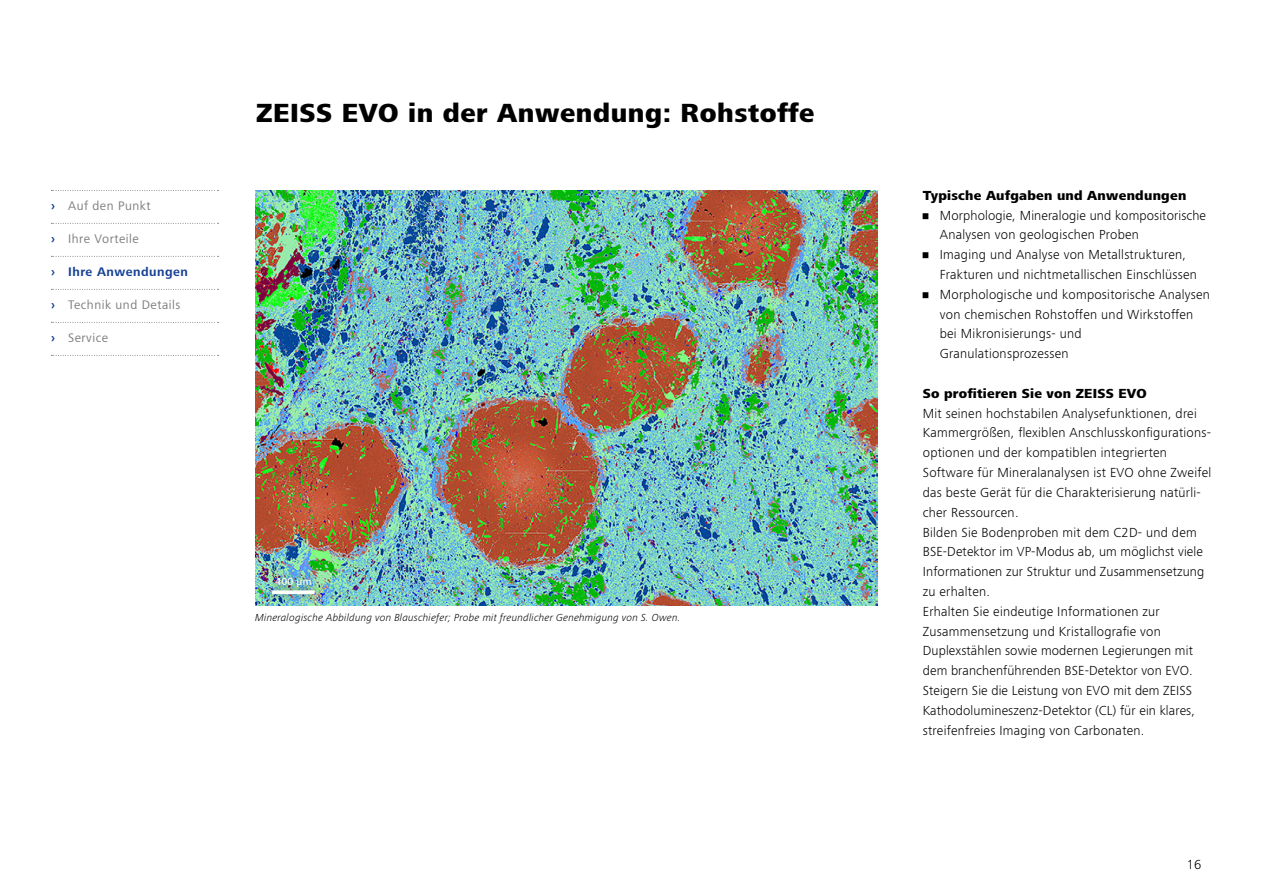
<style>
.page{position:relative;width:1263px;height:893px;background:#fff}
.page>*{position:absolute;margin:0;border:0;box-sizing:border-box;transform-origin:0 0}
.t1{font:800 27px "ZEISS Frutiger Next W1 G";letter-spacing:.02em;color:#000}
.t2{font:300 13.5px/19.8px "ZEISS Frutiger Next W1 G";letter-spacing:.02em;color:#000}
.t3{font:800 13.5px "ZEISS Frutiger Next W1 G";letter-spacing:.02em;color:#000}
.t4{font:12.75px "ZEISS Frutiger Next W1 G";letter-spacing:.04em;color:#7c7b7b}
.t5{font:700 12.75px "ZEISS Frutiger Next W1 G";letter-spacing:.04em;color:#164194}
.t6{font:italic 300 10.5px "ZEISS Frutiger Next W1 G";letter-spacing:.02em;color:#000}
.t7{font:500 10.5px "ZEISS Frutiger Next W1 G";color:#fff}
.s1{font-weight:700;color:#164194}
</style>
<div class="page">
<img style="left:255px;top:190px;width:622px;height:416px">
<div style="left:264px;top:581px;width:60px;height:22px;background:#000;opacity:.5"></div>
<div style="left:267px;top:569px;width:53px;height:26px;background:#000;opacity:.5"></div>
<svg style="left:51px;top:190px;width:168px;height:1px"></svg>
<svg style="left:51px;top:223px;width:168px;height:1px"></svg>
<svg style="left:51px;top:256px;width:168px;height:1px"></svg>
<svg style="left:51px;top:289px;width:168px;height:1px"></svg>
<svg style="left:51px;top:322px;width:168px;height:1px"></svg>
<svg style="left:51px;top:355px;width:168px;height:1px"></svg>
<p class="t4" style="left:51px;top:197px;width:101px"><span class="s1">›</span> Auf den Punkt</p>
<p class="t4" style="left:51px;top:230px;width:89px"><span class="s1">›</span> Ihre Vorteile</p>
<p class="t5" style="left:51px;top:263px;width:138px">› Ihre Anwendungen</p>
<p class="t4" style="left:51px;top:296px;width:131px"><span class="s1">›</span> Technik und Details</p>
<p class="t4" style="left:51px;top:329px;width:59px"><span class="s1">›</span> Service</p>
<h1 class="t1" style="left:256px;top:93px;width:560px">ZEISS EVO in der Anwendung: Rohstoffe</h1>
<p class="t7" style="left:275px;top:574px;width:38px">400 µm</p>
<p class="t6" style="left:255px;top:610px;width:427px">Mineralogische Abbildung von Blauschiefer; Probe mit freundlicher Genehmigung von S. Owen.</p>
<p class="t3" style="left:923px;top:186px;width:265px">Typische Aufgaben und Anwendungen</p>
<p class="t2" style="left:940px;top:204px;width:268px;text-indent:-17px">• Morphologie, Mineralogie und kompositorische<br>Analysen von geologischen Proben</p>
<p class="t2" style="left:940px;top:244px;width:259px;text-indent:-17px">• Imaging und Analyse von Metallstrukturen,<br>Frakturen und nichtmetallischen Einschlüssen</p>
<p class="t2" style="left:940px;top:284px;width:272px;text-indent:-17px">• Morphologische und kompositorische Analysen von chemischen Rohstoffen und Wirkstoffen bei Mikronisierungs- und Granulationsprozessen</p>
<p class="t3" style="left:923px;top:384px;width:225px">So profitieren Sie von ZEISS EVO</p>
<p class="t2" style="left:923px;top:403px;width:290px">Mit seinen hochstabilen Analysefunktionen, drei Kammergrößen, flexiblen Anschlusskonfigurations&shy;optionen und der kompatiblen integrierten Software für Mineralanalysen ist EVO ohne Zweifel das beste Gerät für die Charakterisierung natürli&shy;cher Ressourcen.<br>Bilden Sie Bodenproben mit dem C2D- und dem BSE-Detektor im VP-Modus ab, um möglichst viele Informationen zur Struktur und Zusammensetzung zu erhalten.<br>Erhalten Sie eindeutige Informationen zur Zusammensetzung und Kristallografie von Duplexstählen sowie modernen Legierungen mit dem branchenführenden BSE-Detektor von EVO.<br>Steigern Sie die Leistung von EVO mit dem ZEISS Kathodolumineszenz-Detektor (CL) für ein klares, streifenfreies Imaging von Carbonaten.</p>
<p class="t2" style="left:1187px;top:854px;width:16px">16</p>
</div>
